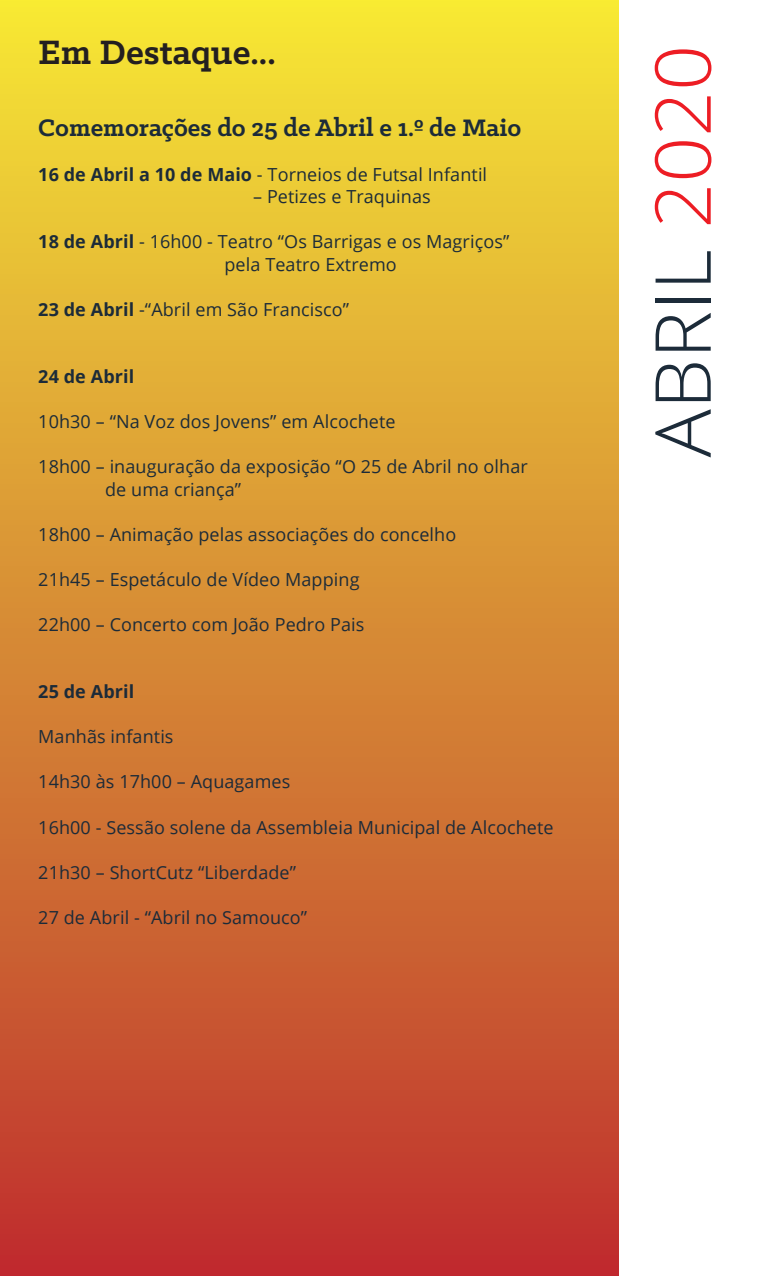
<style>
.page{position:relative;width:766px;height:1276px;background:#fff}
.page>*{position:absolute;margin:0;border:0;box-sizing:border-box;transform-origin:0 0}
.t1{font:300 77.17px "Open Sans";color:#1c2b39;scale:1.04 1}
.t2{font:700 38.25px "Klinic Slab";color:#231f20}
.t3{font:700 27px "Klinic Slab";color:#1c2b39}
.t4{font:18px/22.5px "Open Sans";letter-spacing:.005em;color:#1c2b39}
.t5{font:700 18px "Open Sans";letter-spacing:.005em;color:#1c2b39}
.s1{font-weight:700}
.s2{color:#ed1d24}
</style>
<div class="page">
<div style="left:0;top:0;width:649px;height:1276px;background:linear-gradient(to bottom,#f4e737,#bd2e30)"></div>
<div style="left:619px;top:0;width:146px;height:1276px;background:#fff"></div>
<h2 class="t2" style="left:38px;top:27px;width:239px">Em Destaque...</h2>
<h3 class="t3" style="left:38px;top:110px;width:484px">Comemorações do 25 de Abril e 1.º de Maio</h3>
<p class="t4" style="left:38px;top:163px;width:450px"><span class="s1">16 de Abril a 10 de Maio</span> - Torneios de Futsal Infantil</p>
<p class="t4" style="left:253px;top:185px;width:179px">– Petizes e Traquinas</p>
<p class="t4" style="left:224px;top:230px;width:286px;text-indent:-186px"><span class="s1">18 de Abril</span> - 16h00 - Teatro “Os Barrigas e os Magriços” pela Teatro Extremo</p>
<p class="t4" style="left:38px;top:298px;width:312px"><span class="s1">23 de Abril</span> -“Abril em São Francisco”</p>
<p class="t5" style="left:38px;top:364px;width:97px">24 de Abril</p>
<p class="t4" style="left:38px;top:410px;width:359px">10h30 – “Na Voz dos Jovens” em Alcochete</p>
<p class="t4" style="left:105px;top:455px;width:424px;text-indent:-67px">18h00 – inauguração da exposição “O 25 de Abril no olhar de uma criança”</p>
<p class="t4" style="left:38px;top:523px;width:419px">18h00 – Animação pelas associações do concelho</p>
<p class="t4" style="left:38px;top:568px;width:323px">21h45 – Espetáculo de Vídeo Mapping</p>
<p class="t4" style="left:38px;top:613px;width:327px">22h00 – Concerto com João Pedro Pais</p>
<p class="t5" style="left:38px;top:679px;width:97px">25 de Abril</p>
<p class="t4" style="left:38px;top:725px;width:137px">Manhãs infantis</p>
<p class="t4" style="left:38px;top:770px;width:253px">14h30 às 17h00 – Aquagames</p>
<p class="t4" style="left:38px;top:815px;width:516px">16h00 - Sessão solene da Assembleia Municipal de Alcochete</p>
<p class="t4" style="left:38px;top:860px;width:259px">21h30 – ShortCutz “Liberdade”</p>
<p class="t4" style="left:38px;top:905px;width:270px">27 de Abril - “Abril no Samouco”</p>
<h1 class="t1" style="left:629px;top:457px;width:398px;rotate:-90deg">ABRIL <span class="s2">2020</span></h1>
</div>
